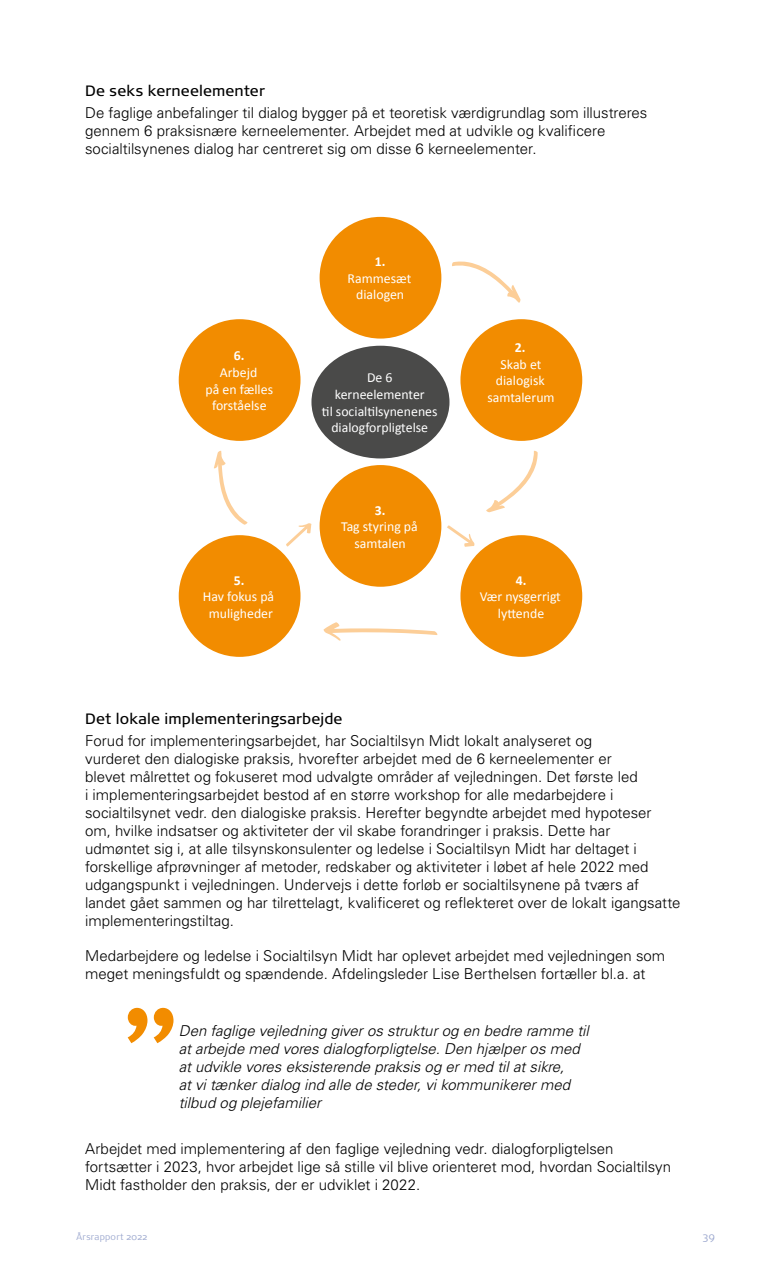
<style>
.page{position:relative;width:766px;height:1263px;background:#fff}
.page>*{position:absolute;margin:0;border:0;box-sizing:border-box;transform-origin:0 0}
.t1{font:300 15px/18px "Univers LT Std";color:#000}
.t2{font:italic 300 15px/18px "Univers LT Std";color:#000}
.H3_fed{font:15px "Signa OT";letter-spacing:.01em;color:#000}
.t3{font:13.8px/16.5px "Calibri";color:#fff;text-align:center}
.t4{font:700 13.8px "Calibri";color:#fff}
.t5{font:300 10.5px "Signa OT";color:#9ba7ce}
.t6{font:300 9px "Signa OT";letter-spacing:.03em;color:#9ba7ce}
</style>
<div class="page">
<div style="left:319px;top:217px;width:122px;height:122px;background:#f28c00;border-radius:50%"></div>
<div style="left:319px;top:465px;width:122px;height:122px;background:#f28c00;border-radius:50%"></div>
<div style="left:460px;top:535px;width:122px;height:122px;background:#f28c00;border-radius:50%"></div>
<div style="left:179px;top:535px;width:121px;height:122px;background:#f28c00;border-radius:50%"></div>
<div style="left:179px;top:319px;width:121px;height:122px;background:#f28c00;border-radius:50%"></div>
<div style="left:460px;top:319px;width:122px;height:122px;background:#f28c00;border-radius:50%"></div>
<div style="left:311px;top:346px;width:138px;height:112px;background:#4a4a49;border-radius:50%"></div>
<svg style="left:286px;top:523px;width:25px;height:24px"></svg>
<svg style="left:447px;top:525px;width:27px;height:22px"></svg>
<svg style="left:128px;top:1008px;width:45px;height:35px"></svg>
<svg style="left:323px;top:622px;width:114px;height:19px"></svg>
<svg style="left:486px;top:450px;width:51px;height:62px"></svg>
<svg style="left:214px;top:450px;width:34px;height:75px"></svg>
<svg style="left:452px;top:261px;width:68px;height:42px"></svg>
<h3 class="H3_fed" style="left:85px;top:82px;width:181px">De seks kerneelementer</h3>
<p class="t1" style="left:85px;top:104px;width:563px">De faglige anbefalinger til dialog bygger på et teoretisk værdigrundlag som illustreres gennem 6 praksisnære kerneelementer. Arbejdet med at udvikle og kvalificere socialtilsynenes dialog har centreret sig om disse 6 kerneelementer.</p>
<p class="t4" style="left:234px;top:346px;width:12px">6.</p>
<p class="t3" style="left:205px;top:364px;width:69px">Arbejd<br>på en fælles forståelse</p>
<p class="t4" style="left:234px;top:570px;width:12px">5.</p>
<p class="t3" style="left:203px;top:588px;width:73px">Hav fokus på muligheder</p>
<p class="t4" style="left:375px;top:252px;width:12px">1.</p>
<p class="t3" style="left:347px;top:270px;width:65px">Rammesæt dialogen</p>
<p class="t3" style="left:322px;top:369px;width:117px">De 6 kerneelementer<br>til socialtilsynenenes dialogforpligtelse</p>
<p class="t4" style="left:375px;top:500px;width:12px">3.</p>
<p class="t3" style="left:341px;top:518px;width:78px">Tag styring på samtalen</p>
<p class="t4" style="left:515px;top:338px;width:12px">2.</p>
<p class="t3" style="left:487px;top:355px;width:69px">Skab et dialogisk samtalerum</p>
<p class="t4" style="left:515px;top:570px;width:12px">4.</p>
<p class="t3" style="left:479px;top:588px;width:83px">Vær nysgerrigt lyttende</p>
<h3 class="H3_fed" style="left:85px;top:710px;width:259px">Det lokale implementeringsarbejde</h3>
<p class="t1" style="left:85px;top:732px;width:597px">Forud for implementeringsarbejdet, har Socialtilsyn Midt lokalt analyseret og<br>vurderet den dialogiske praksis, hvorefter arbejdet med de 6 kerneelementer er<br>blevet målrettet og fokuseret mod udvalgte områder af vejledningen. Det første led<br>i implementeringsarbejdet bestod af en større workshop for alle medarbejdere i socialtilsynet vedr. den dialogiske praksis. Herefter begyndte arbejdet med hypoteser om, hvilke indsatser og aktiviteter der vil skabe forandringer i praksis. Dette har<br>udmøntet sig i, at alle tilsynskonsulenter og ledelse i Socialtilsyn Midt har deltaget i forskellige afprøvninger af metoder, redskaber og aktiviteter i løbet af hele 2022 med udgangspunkt i vejledningen. Undervejs i dette forløb er socialtilsynene på tværs af landet gået sammen og har tilrettelagt, kvalificeret og reflekteret over de lokalt igangsatte implementeringstiltag.</p>
<p class="t1" style="left:85px;top:947px;width:581px">Medarbejdere og ledelse i Socialtilsyn Midt har oplevet arbejdet med vejledningen som meget meningsfuldt og spændende. Afdelingsleder Lise Berthelsen fortæller bl.a. at</p>
<p class="t2" style="left:179px;top:1022px;width:411px">Den faglige vejledning giver os struktur og en bedre ramme til at arbejde med vores dialogforpligtelse. Den hjælper os med at udvikle vores eksisterende praksis og er med til at sikre,<br>at vi tænker dialog ind alle de steder, vi kommunikerer med tilbud og plejefamilier</p>
<p class="t1" style="left:85px;top:1140px;width:587px">Arbejdet med implementering af den faglige vejledning vedr. dialogforpligtelsen fortsætter i 2023, hvor arbejdet lige så stille vil blive orienteret mod, hvordan Socialtilsyn<br>Midt fastholder den praksis, der er udviklet i 2022.</p>
<p class="t6" style="left:77px;top:1231px;width:72px">Årsrapport 2022</p>
<p class="t5" style="left:702px;top:1230px;width:13px">39</p>
</div>
